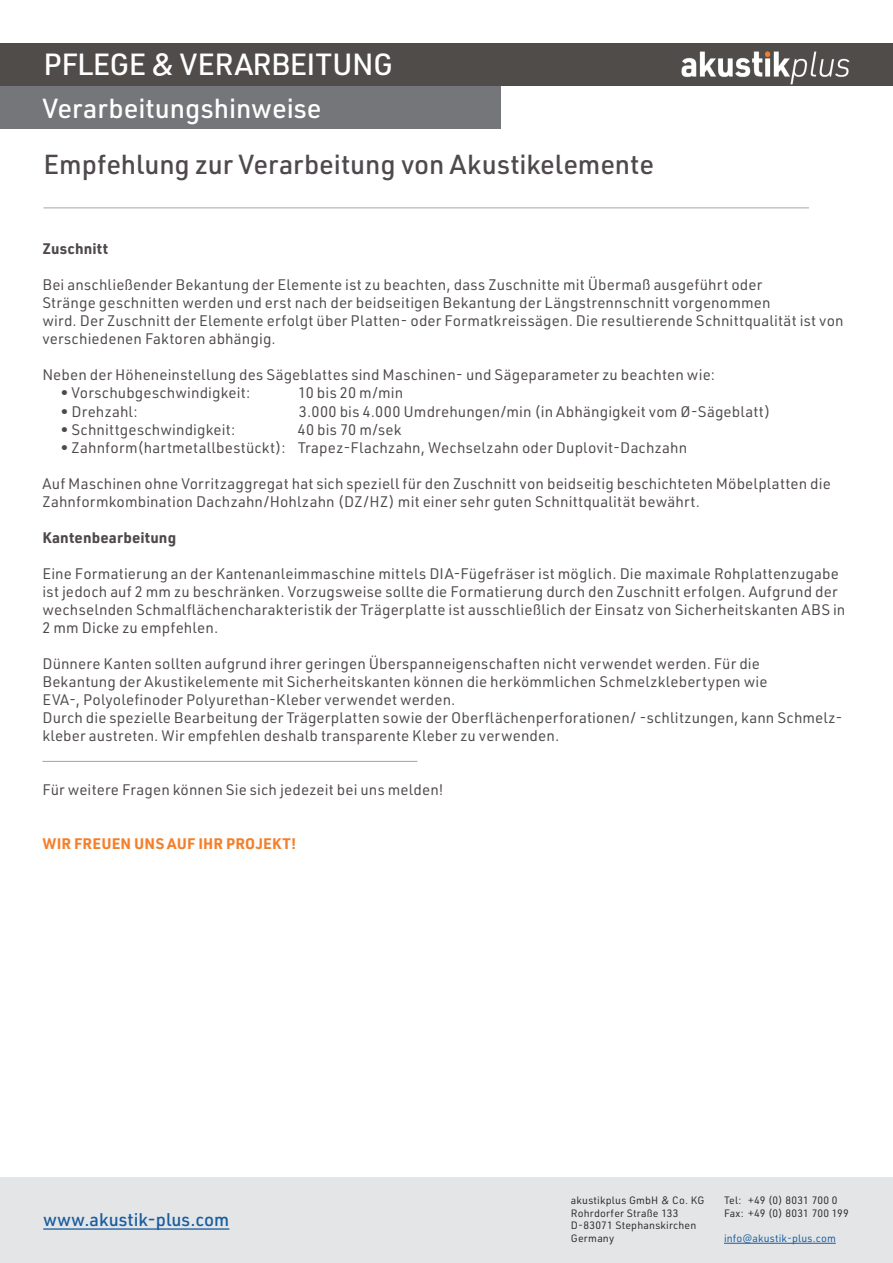
<style>
.page{position:relative;width:893px;height:1263px;background:#fff}
.page>*{position:absolute;margin:0;border:0;box-sizing:border-box;transform-origin:0 0}
.t1{font:500 30px "URWDIN";letter-spacing:-.02em;color:#fff}
.t2{font:500 27px "URWDIN";letter-spacing:-.005em;color:#4f494d}
.Header_2{font:500 27px "URWDIN";color:#fff}
.Header_2-2{font:500 18px "URWDIN";color:#175d9e}
.t3{font:15px/18px "URWDIN";letter-spacing:.01em;color:#4f494c}
.t4{font:15px "URWDIN";letter-spacing:.005em;color:#4f494d}
.t5{font:700 15px "URWDIN";letter-spacing:.01em;color:#4f494c}
.t6{font:700 15px "URWDIN";letter-spacing:.01em;color:#f47f2b}
._2-Fließtext_9_5_pt{font:10.5px "URWDIN";letter-spacing:.015em;color:#2b292a}
._2-Fließtext_9_5_pt-2{font:10.5px "URWDIN";letter-spacing:.02em;color:#175d9e}
</style>
<div class="page">
<div style="left:0;top:86px;width:500px;height:42px;background:#757679"></div>
<div style="left:0;top:43px;width:893px;height:43px;background:#4f4c49"></div>
<div style="left:0;top:1178px;width:893px;height:85px;background:#e4e5e7"></div>
<hr style="left:724px;top:1243px;width:112px;height:1px;background:#175d9e">
<img style="left:681px;top:51px;width:169px;height:33px">
<hr style="left:43px;top:1228px;width:186px;height:2px;background:#175d9e">
<hr style="left:44px;top:208px;width:765px;height:1px;background:#a7a4a6">
<hr style="left:42px;top:761px;width:375px;height:1px;background:#a7a4a6">
<p class="t1" style="left:43px;top:45px;width:351px">PFLEGE &amp; VERARBEITUNG</p>
<p class="Header_2" style="left:42px;top:91px;width:281px">Verarbeitungshinweise</p>
<p class="t2" style="left:44px;top:146px;width:612px">Empfehlung zur Verarbeitung von Akustikelemente</p>
<p class="t5" style="left:42px;top:239px;width:67px">Zuschnitt</p>
<p class="t3" style="left:42px;top:276px;width:721px">Bei anschließender Bekantung der Elemente ist zu beachten, dass Zuschnitte mit Übermaß ausgeführt oder</p>
<p class="t3" style="left:42px;top:294px;width:730px">Stränge geschnitten werden und erst nach der beidseitigen Bekantung der Längstrennschnitt vorgenommen</p>
<p class="t3" style="left:42px;top:312px;width:803px">wird. Der Zuschnitt der Elemente erfolgt über Platten- oder Formatkreissägen. Die resultierende Schnittqualität ist von verschiedenen Faktoren abhängig.</p>
<p class="t3" style="left:42px;top:366px;width:674px">Neben der Höheneinstellung des Sägeblattes sind Maschinen- und Sägeparameter zu beachten wie:</p>
<p class="t3" style="left:60px;top:384px;width:191px">• Vorschubgeschwindigkeit:</p>
<p class="t3" style="left:298px;top:384px;width:106px">10 bis 20 m/min</p>
<p class="t3" style="left:60px;top:402px;width:79px">• Drehzahl:</p>
<p class="t3" style="left:299px;top:402px;width:473px">3.000 bis 4.000 Umdrehungen/min (in Abhängigkeit vom Ø-Sägeblatt)</p>
<p class="t3" style="left:60px;top:420px;width:176px">• Schnittgeschwindigkeit:</p>
<p class="t3" style="left:297px;top:420px;width:106px">40 bis 70 m/sek</p>
<p class="t3" style="left:60px;top:438px;width:628px">• Zahnform(hartmetallbestückt): Trapez-Flachzahn, Wechselzahn oder Duplovit-Dachzahn</p>
<p class="t3" style="left:42px;top:474px;width:790px">Auf Maschinen ohne Vorritzaggregat hat sich speziell für den Zuschnitt von beidseitig beschichteten Möbelplatten die<br>Zahnformkombination Dachzahn/Hohlzahn (DZ/HZ) mit einer sehr guten Schnittqualität bewährt.</p>
<p class="t5" style="left:42px;top:527px;width:135px">Kantenbearbeitung</p>
<p class="t3" style="left:42px;top:564px;width:804px">Eine Formatierung an der Kantenanleimmaschine mittels DIA-Fügefräser ist möglich. Die maximale Rohplattenzugabe ist jedoch auf 2 mm zu beschränken. Vorzugsweise sollte die Formatierung durch den Zuschnitt erfolgen. Aufgrund der wechselnden Schmalflächencharakteristik der Trägerplatte ist ausschließlich der Einsatz von Sicherheitskanten ABS in 2 mm Dicke zu empfehlen.</p>
<p class="t3" style="left:42px;top:654px;width:719px">Dünnere Kanten sollten aufgrund ihrer geringen Überspanneigenschaften nicht verwendet werden. Für die</p>
<p class="t3" style="left:42px;top:672px;width:727px">Bekantung der Akustikelemente mit Sicherheitskanten können die herkömmlichen Schmelzklebertypen wie</p>
<p class="t3" style="left:42px;top:690px;width:415px">EVA-, Polyolefinoder Polyurethan-Kleber verwendet werden.</p>
<p class="t3" style="left:42px;top:708px;width:802px">Durch die spezielle Bearbeitung der Trägerplatten sowie der Oberflächenperforationen/ -schlitzungen, kann Schmelz&shy;kleber austreten. Wir empfehlen deshalb transparente Kleber zu verwenden.</p>
<p class="t4" style="left:42px;top:779px;width:403px">Für weitere Fragen können Sie sich jedezeit bei uns melden!</p>
<p class="t6" style="left:42px;top:833px;width:255px">WIR FREUEN UNS AUF IHR PROJEKT!</p>
<p class="Header_2-2" style="left:43px;top:1208px;width:188px">www.akustik-plus.com</p>
<p class="_2-Fließtext_9_5_pt" style="left:571px;top:1193px;width:135px">akustikplus GmbH &amp; Co. KG</p>
<p class="_2-Fließtext_9_5_pt" style="left:571px;top:1206px;width:109px">Rohrdorfer Straße 133</p>
<p class="_2-Fließtext_9_5_pt" style="left:571px;top:1218px;width:127px">D-83071 Stephanskirchen</p>
<p class="_2-Fließtext_9_5_pt" style="left:571px;top:1231px;width:45px">Germany</p>
<p class="_2-Fließtext_9_5_pt" style="left:724px;top:1193px;width:115px">Tel: +49 (0) 8031 700 0</p>
<p class="_2-Fließtext_9_5_pt" style="left:724px;top:1206px;width:126px">Fax: +49 (0) 8031 700 199</p>
<p class="_2-Fließtext_9_5_pt-2" style="left:724px;top:1231px;width:113px">info@akustik-plus.com</p>
</div>
